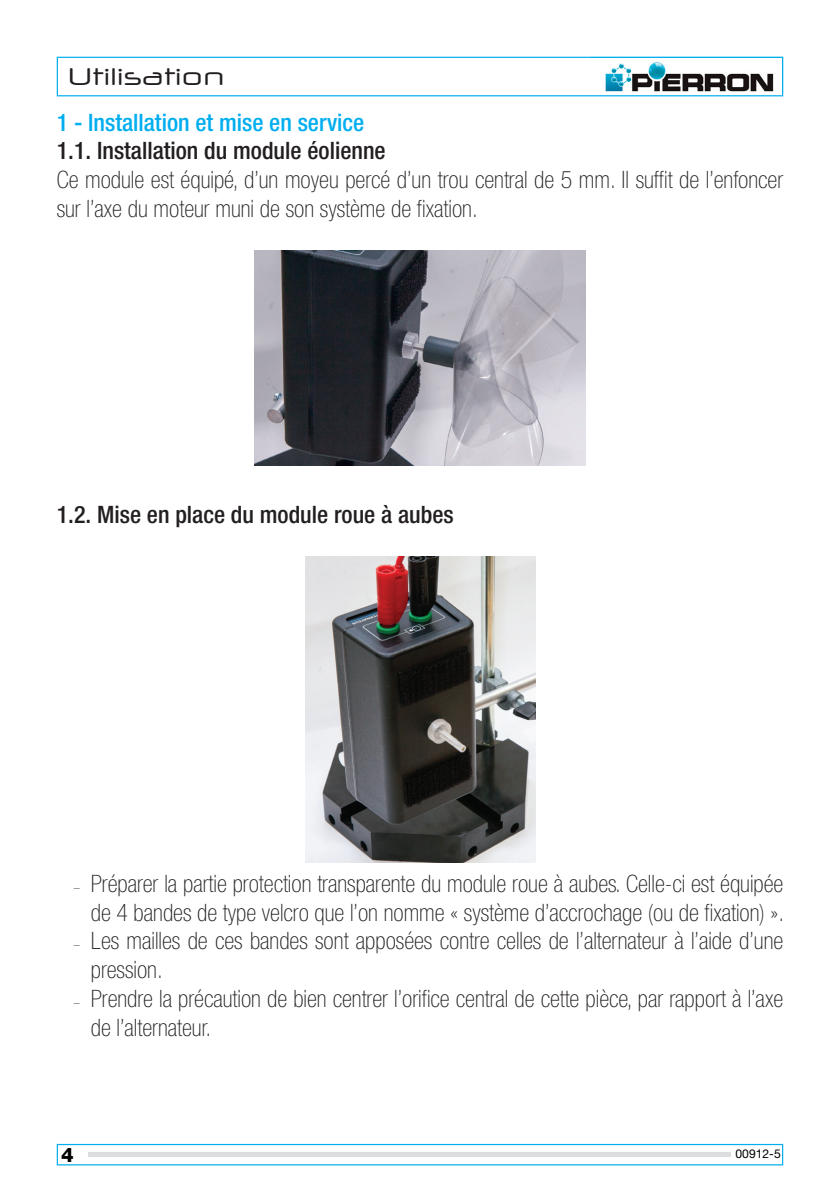
<style>
.page{position:relative;width:840px;height:1191px;background:#fff}
.page>*{position:absolute;margin:0;border:0;box-sizing:border-box;transform-origin:0 0}
.t1{font:100 condensed 24px/28.8px "Helvetica Neue LT Std";color:#231f20}
.t2{font:500 condensed 24px "Helvetica Neue LT Std";color:#231f20}
.t3{font:500 condensed 24px "Helvetica Neue LT Std";color:#00aeef}
.t4{font:24px "Neuropol X Free";color:#231f20}
.t5{font:800 20px "Helvetica Neue LT Std";color:#000}
.t6{font:12.2px "Helvetica Neue LT Std";color:#000}
.s1{font-size:12px}
</style>
<div class="page">
<svg style="left:57px;top:57px;width:725px;height:39px"></svg>
<svg style="left:57px;top:1143px;width:725px;height:22px"></svg>
<img style="left:590px;top:56px;width:194px;height:36px">
<img style="left:590px;top:57px;width:192px;height:35px">
<div style="left:88px;top:1152px;width:642px;height:5px;background:#dcdddf"></div>
<img style="left:254px;top:251px;width:331px;height:214px">
<img style="left:305px;top:556px;width:230px;height:307px">
<p class="t4" style="left:68px;top:61px;width:158px">Utilisation</p>
<p class="t3" style="left:57px;top:108px;width:309px">1 - Installation et mise en service</p>
<p class="t2" style="left:57px;top:137px;width:330px">1.1. Installation du module éolienne</p>
<p class="t1" style="left:57px;top:165px;width:727px">Ce module est équipé, d’un moyeu percé d’un trou central de 5 mm. Il suffit de l’enfoncer sur l’axe du moteur muni de son système de fixation.</p>
<p class="t2" style="left:57px;top:500px;width:398px">1.2. Mise en place du module roue à aubes</p>
<p class="t1" style="left:74px;top:868px;width:711px;text-align:right"><span class="s1">–</span> Préparer la partie protection transparente du module roue à aubes. Celle-ci est équipée de 4 bandes de type velcro que l’on nomme « système d’accrochage (ou de fixation) ».</p>
<p class="t1" style="left:91px;top:926px;width:693px;text-indent:-17px"><span class="s1">–</span> Les mailles de ces bandes sont apposées contre celles de l’alternateur à l’aide d’une pression.</p>
<p class="t1" style="left:91px;top:984px;width:693px;text-indent:-17px"><span class="s1">–</span> Prendre la précaution de bien centrer l’orifice central de cette pièce, par rapport à l’axe de l’alternateur.</p>
<p class="t5" style="left:61px;top:1142px;width:14px">4</p>
<p class="t6" style="left:735px;top:1146px;width:47px">00912-5</p>
</div>
